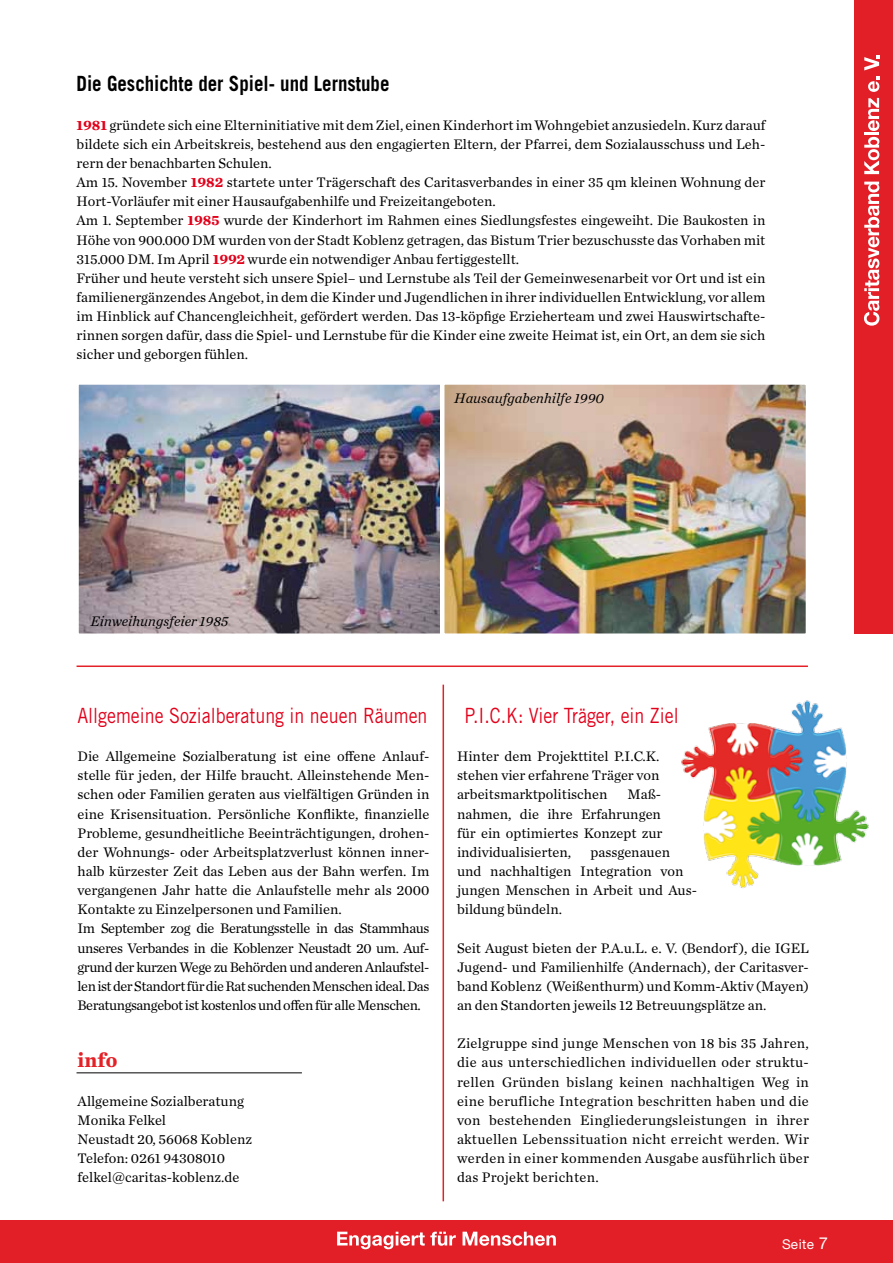
<style>
.page{position:relative;width:893px;height:1263px;background:#fff}
.page>*{position:absolute;margin:0;border:0;box-sizing:border-box;transform-origin:0 0}
.t1{font:21px "Trade Gothic";color:#e2001a;scale:.85 1}
.t2{font:700 21px "Trade Gothic";color:#000;scale:.9 1}
.t3{font:700 21px "Chronicle Text G1";color:#e32127}
.t4{font:14.4px/19.2px "Chronicle Text G1";color:#000}
.t5{font:italic 14.4px "Chronicle Text G1";color:#000}
.t6{font:13.5px "Helvetica Neue";letter-spacing:.03em;color:#fff}
.s1{font-weight:700;color:#e2001a}
.s2{font-size:16.5px}
</style>
<div class="page">
<img style="left:681px;top:700px;width:188px;height:188px">
<hr style="left:77px;top:665px;width:731px;height:2px;background:#e32127">
<hr style="left:443px;top:685px;width:1px;height:516px;background:#e32127">
<div style="left:0;top:1221px;width:893px;height:42px;background:#e21e26"></div>
<svg style="left:337px;top:1232px;width:119px;height:17px"></svg>
<svg style="left:463px;top:1232px;width:93px;height:14px"></svg>
<div style="left:855px;top:0;width:38px;height:634px;background:#e21e26"></div>
<svg style="left:864px;top:182px;width:15px;height:144px"></svg>
<svg style="left:864px;top:137px;width:15px;height:37px"></svg>
<hr style="left:864px;top:132px;width:15px;height:3px;background:#fff">
<svg style="left:868px;top:98px;width:11px;height:33px"></svg>
<svg style="left:868px;top:77px;width:11px;height:15px"></svg>
<svg style="left:864px;top:56px;width:15px;height:14px"></svg>
<img style="left:79px;top:385px;width:726px;height:248px">
<div style="left:74px;top:380px;width:370px;height:258px;border:4px solid #fff"></div>
<div style="left:440px;top:380px;width:370px;height:258px;border:4px solid #fff"></div>
<hr style="left:77px;top:1072px;width:225px;height:1px;background:#000">
<h1 class="t2" style="left:77px;top:71px;width:349px">Die Geschichte der Spiel- und Lernstube</h1>
<p class="t4" style="left:77px;top:114px;width:690px"><span class="s1">1981</span> gründete sich eine Elterninitiative mit dem Ziel, einen Kinderhort im Wohngebiet anzusiedeln. Kurz darauf bildete sich ein Arbeitskreis, bestehend aus den engagierten Eltern, der Pfarrei, dem Sozialausschuss und Leh&shy;rern der benachbarten Schulen.<br>Am 15. November <span class="s1">1982</span> startete unter Trägerschaft des Caritasverbandes in einer 35 qm kleinen Wohnung der Hort-Vorläufer mit einer Hausaufgabenhilfe und Freizeitangeboten.<br>Am 1. September <span class="s1">1985</span> wurde der Kinderhort im Rahmen eines Siedlungsfestes eingeweiht. Die Baukosten in Höhe von 900.000 DM wurden von der Stadt Koblenz getragen, das Bistum Trier bezuschusste das Vorhaben mit 315.000 DM. Im April <span class="s1">1992</span> wurde ein notwendiger Anbau fertiggestellt.<br>Früher und heute versteht sich unsere Spiel– und Lernstube als Teil der Gemeinwesenarbeit vor Ort und ist ein familienergänzendes Angebot, in dem die Kinder und Jugendlichen in ihrer individuellen Entwicklung, vor allem im Hinblick auf Chancengleichheit, gefördert werden. Das 13-köpfige Erzieherteam und zwei Hauswirtschafte&shy;rinnen sorgen dafür, dass die Spiel- und Lernstube für die Kinder eine zweite Heimat ist, ein Ort, an dem sie sich sicher und geborgen fühlen.</p>
<p class="t5" style="left:454px;top:388px;width:151px">Hausaufgabenhilfe 1990</p>
<p class="t5" style="left:90px;top:610px;width:140px">Einweihungsfeier 1985</p>
<h1 class="t1" style="left:77px;top:703px;width:413px">Allgemeine Sozialberatung in neuen Räumen</h1>
<p class="t4" style="left:78px;top:746px;width:353px">Die Allgemeine Sozialberatung ist eine offene Anlauf&shy;stelle für jeden, der Hilfe braucht. Alleinstehende Men&shy;schen oder Familien geraten aus vielfältigen Gründen in eine Krisensituation. Persönliche Konflikte, finanzielle Probleme, gesundheitliche Beeinträchtigungen, drohen&shy;der Wohnungs- oder Arbeitsplatzverlust können inner&shy;halb kürzester Zeit das Leben aus der Bahn werfen. Im vergangenen Jahr hatte die Anlaufstelle mehr als 2000<br>Kontakte zu Einzelpersonen und Familien.<br>Im September zog die Beratungsstelle in das Stammhaus unseres Verbandes in die Koblenzer Neustadt 20 um. Auf&shy;grund der kurzen Wege zu Behörden und anderen Anlaufstel&shy;len ist der Standort für die Rat suchenden Menschen ideal. Das Beratungsangebot ist kostenlos und offen für alle Menschen.</p>
<h1 class="t3" style="left:78px;top:1043px;width:41px">info</h1>
<p class="t4" style="left:78px;top:1090px;width:176px">Allgemeine Sozialberatung<br>Monika Felkel<br>Neustadt 20, 56068 Koblenz<br>Telefon: 0261 94308010 felkel@caritas-koblenz.de</p>
<h1 class="t1" style="left:464px;top:703px;width:254px">P.I.C.K: Vier Träger, ein Ziel</h1>
<p class="t4" style="left:457px;top:746px;width:204px;text-align:justify">Hinter dem Projekttitel P.I.C.K. stehen vier erfahrene Träger von arbeitsmarktpolitischen</p>
<p class="t4" style="left:457px;top:784px;width:207px;text-align:justify;text-indent:170px">Maß&shy;nahmen, die ihre Erfahrungen für ein optimiertes Konzept zur individualisierten,</p>
<p class="t4" style="left:457px;top:842px;width:241px;text-indent:134px">passgenauen und nachhaltigen Integration von jungen Menschen in Arbeit und Aus&shy;bildung bündeln.</p>
<p class="t4" style="left:457px;top:937px;width:353px;text-align:justify">Seit August bieten der P.A.u.L. e. V. (Bendorf ), die IGEL Jugend- und Familienhilfe (Andernach), der Caritasver&shy;band Koblenz (Weißenthurm) und Komm-Aktiv (Mayen) an den Standorten jeweils 12 Betreuungsplätze an.</p>
<p class="t4" style="left:457px;top:1033px;width:353px;text-align:justify">Zielgruppe sind junge Menschen von 18 bis 35 Jahren, die aus unterschiedlichen individuellen oder struktu&shy;rellen Gründen bislang keinen nachhaltigen Weg in eine berufliche Integration beschritten haben und die von bestehenden Eingliederungsleistungen in ihrer aktuellen Lebenssituation nicht erreicht werden. Wir werden in einer kommenden Ausgabe ausführlich über das Projekt berichten.</p>
<p class="t6" style="left:782px;top:1236px;width:48px">Seite <span class="s2">7</span></p>
</div>
